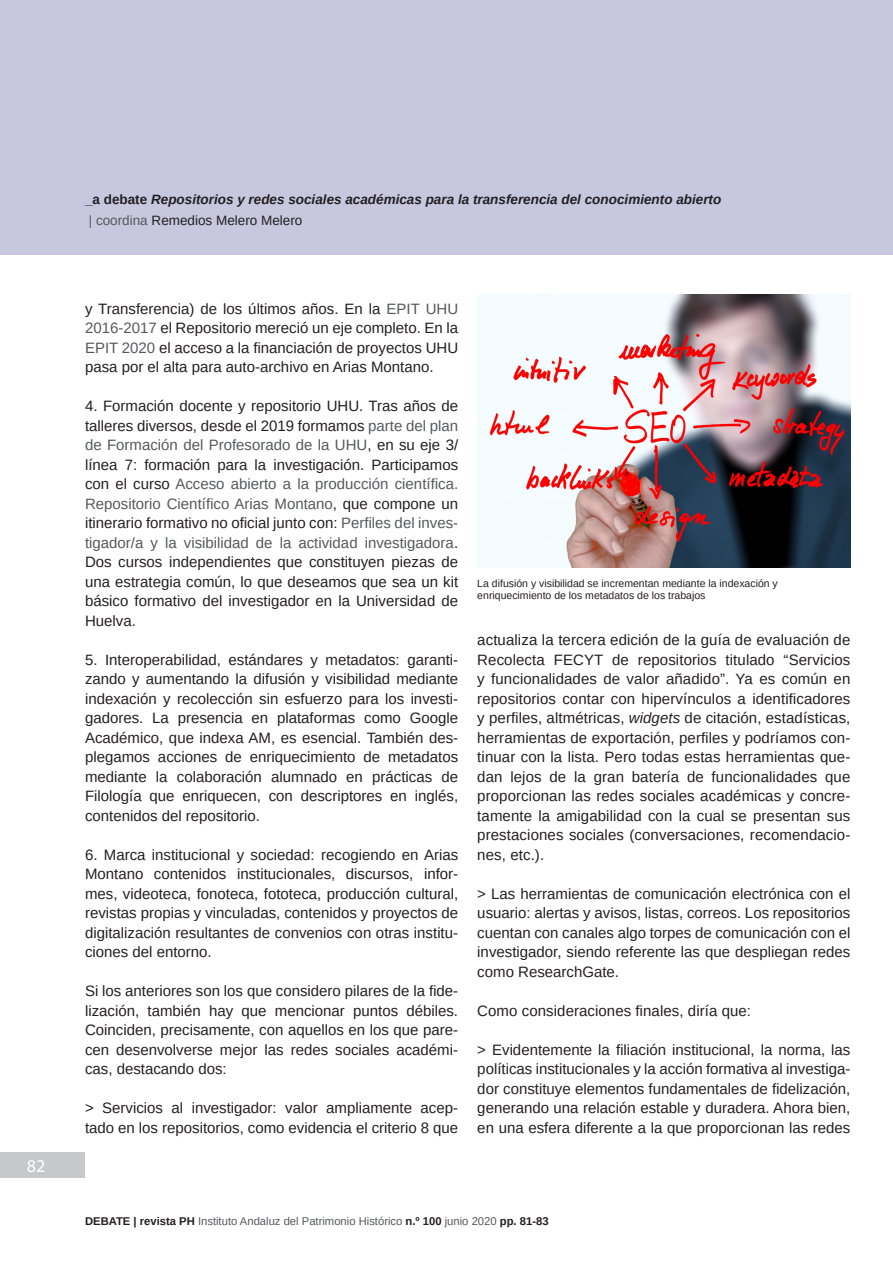
<style>
.page{position:relative;width:893px;height:1263px;background:#fff}
.page>*{position:absolute;margin:0;border:0;box-sizing:border-box;transform-origin:0 0}
.t1{font:18px "Myriad Pro";color:#fff}
.t2{font:15px/19.5px "Arimo";color:#231f20;text-align:justify}
.t3{font:italic 700 13.5px/21px "Arimo";color:#231f20}
.t4{font:11.25px "Arimo";color:#57585a}
.Pie_de_Foto{font:10.5px/12.6px "Arimo";color:#231f20}
.s1{font-style:normal}
.s2{font-weight:400;font-style:normal;color:#57585a}
.s3{font-weight:400;font-style:normal}
.s4{color:#57585a}
.s5{font-style:italic}
.s6{font-weight:700;color:#231f20}
</style>
<div class="page">
<div style="left:0;top:0;width:893px;height:255px;background:#c7c7e0"></div>
<div style="left:0;top:1152px;width:85px;height:26px;background:#c7c8ca"></div>
<img style="left:477px;top:294px;width:373px;height:273px">
<p class="t1" style="left:27px;top:1155px;width:20px">82</p>
<p class="t3" style="left:85px;top:189px;width:638px"><span class="s1">_a debate</span> Repositorios y redes sociales académicas para la transferencia del conocimiento abierto <span class="s2">| coordina</span> <span class="s3">Remedios Melero Melero</span></p>
<p class="t2" style="left:85px;top:299px;width:375px">y Transferencia) de los últimos años. En la <span class="s4">EPIT UHU 2016-2017</span> el Repositorio mereció un eje completo. En la <span class="s4">EPIT 2020</span> el acceso a la financiación de proyectos UHU pasa por el alta para auto-archivo en Arias Montano.</p>
<p class="t2" style="left:85px;top:396px;width:375px">4. Formación docente y repositorio UHU. Tras años de talleres diversos, desde el 2019 formamos <span class="s4">parte del plan de Formación del Profesorado de la UHU</span>, en su eje 3/ línea 7: formación para la investigación. Participamos con el curso <span class="s4">Acceso abierto a la producción científica.<br>Repositorio Científico Arias Montano</span>, que compone un itinerario formativo no oficial junto con: <span class="s4">Perfiles del inves&shy;tigador/a y la visibilidad de la actividad investigadora</span>.<br>Dos cursos independientes que constituyen piezas de una estrategia común, lo que deseamos que sea un kit básico formativo del investigador en la Universidad de Huelva.</p>
<p class="t2" style="left:85px;top:650px;width:375px">5. Interoperabilidad, estándares y metadatos: garanti&shy;zando y aumentando la difusión y visibilidad mediante indexación y recolección sin esfuerzo para los investi&shy;gadores. La presencia en plataformas como Google Académico, que indexa AM, es esencial. También des&shy;plegamos acciones de enriquecimiento de metadatos mediante la colaboración alumnado en prácticas de Filología que enriquecen, con descriptores en inglés, contenidos del repositorio.</p>
<p class="t2" style="left:85px;top:845px;width:375px">6. Marca institucional y sociedad: recogiendo en Arias Montano contenidos institucionales, discursos, infor&shy;mes, videoteca, fonoteca, fototeca, producción cultural, revistas propias y vinculadas, contenidos y proyectos de digitalización resultantes de convenios con otras institu&shy;ciones del entorno.</p>
<p class="t2" style="left:85px;top:981px;width:375px">Si los anteriores son los que considero pilares de la fide&shy;lización, también hay que mencionar puntos débiles.<br>Coinciden, precisamente, con aquellos en los que pare&shy;cen desenvolverse mejor las redes sociales académi&shy;cas, destacando dos:</p>
<p class="t2" style="left:85px;top:1098px;width:375px">&gt; Servicios al investigador: valor ampliamente acep&shy;tado en los repositorios, como evidencia el criterio 8 que</p>
<p class="Pie_de_Foto" style="left:477px;top:577px;width:302px">La difusión y visibilidad se incrementan mediante la indexación y enriquecimiento de los metadatos de los trabajos</p>
<p class="t2" style="left:477px;top:630px;width:375px">actualiza la tercera edición de la guía de evaluación de Recolecta FECYT de repositorios titulado “Servicios y funcionalidades de valor añadido”. Ya es común en repositorios contar con hipervínculos a identificadores y perfiles, altmétricas, <span class="s5">widgets</span> de citación, estadísticas, herramientas de exportación, perfiles y podríamos con&shy;tinuar con la lista. Pero todas estas herramientas que&shy;dan lejos de la gran batería de funcionalidades que proporcionan las redes sociales académicas y concre&shy;tamente la amigabilidad con la cual se presentan sus prestaciones sociales (conversaciones, recomendacio&shy;nes, etc.).</p>
<p class="t2" style="left:477px;top:884px;width:375px">&gt; Las herramientas de comunicación electrónica con el usuario: alertas y avisos, listas, correos. Los repositorios cuentan con canales algo torpes de comunicación con el investigador, siendo referente las que despliegan redes como ResearchGate.</p>
<p class="t2" style="left:477px;top:1001px;width:275px">Como consideraciones finales, diría que:</p>
<p class="t2" style="left:477px;top:1040px;width:375px">&gt; Evidentemente la filiación institucional, la norma, las políticas institucionales y la acción formativa al investiga&shy;dor constituye elementos fundamentales de fidelización, generando una relación estable y duradera. Ahora bien, en una esfera diferente a la que proporcionan las redes</p>
<p class="t4" style="left:85px;top:1213px;width:465px"><span class="s6">DEBATE | revista PH</span> Instituto Andaluz del Patrimonio Histórico <span class="s6">n.º 100</span> junio 2020 <span class="s6">pp. 81-83</span></p>
</div>
